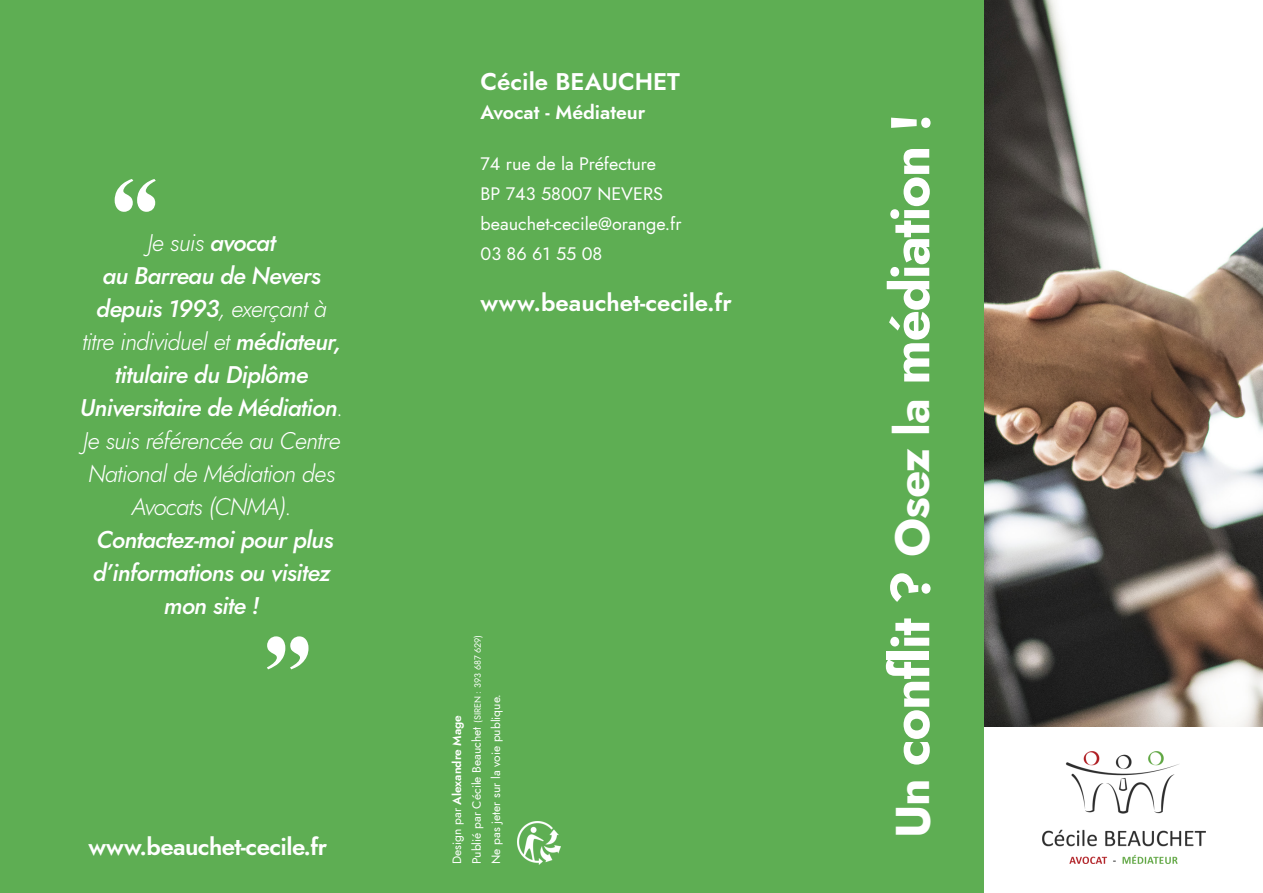
<style>
.page{position:relative;width:1263px;height:893px;background:#fff}
.page>*{position:absolute;margin:0;border:0;box-sizing:border-box;transform-origin:0 0}
.t1{font:120px "Engravers";color:#fff}
.t2{font:700 54.45px "Jost";letter-spacing:-.025em;color:#fff}
.t3{font:italic 300 24px/33px "Jost";letter-spacing:-.025em;color:#fff;text-align:center}
.t4{font:italic 500 24px/33px "Jost";letter-spacing:-.025em;color:#fff;text-align:center}
.t5{font:24px "Jost Semi";color:#fff}
.t6{font:24px "Jost Semi";letter-spacing:-.025em;color:#fff}
.t7{font:19.5px "Jost Semi";color:#fff}
.t8{font:18px "Jost";color:#fff}
.t9{font:12px "Jost";color:#fff}
.t10{font:12px "Jost Semi";color:#fff}
.s1{font-weight:500}
.s2{font-size:9px}
.s3{font-family:"Jost"}
.s4{font-size:47.7px}
</style>
<div class="page">
<img style="left:983px;top:0;width:280px;height:728px">
<div style="left:0;top:0;width:983px;height:893px;background:#5eae53"></div>
<img style="left:517px;top:822px;width:44px;height:42px">
<img style="left:1042px;top:752px;width:164px;height:112px">
<p class="t1" style="left:99px;top:150px;width:73px">“</p>
<p class="t3" style="left:147px;top:226px;width:130px">Je suis <span class="s1">avocat</span></p>
<p class="t3" style="left:80px;top:259px;width:265px"><span class="s1">au Barreau de Nevers depuis 1993</span>, exerçant à titre individuel et <span class="s1">médiateur, titulaire du Diplôme<br>Universitaire de Médiation</span>.<br>Je suis référencée au Centre<br>National de Médiation des<br>Avocats (CNMA).</p>
<p class="t4" style="left:93px;top:523px;width:242px">Contactez-moi pour plus d’informations ou visitez mon site !</p>
<p class="t1" style="left:253px;top:607px;width:73px">”</p>
<p class="t6" style="left:88px;top:830px;width:240px">www.beauchet-cecile.fr</p>
<p class="t5" style="left:480px;top:65px;width:201px">Cécile BEAUCHET</p>
<p class="t7" style="left:480px;top:98px;width:166px">Avocat - Médiateur</p>
<p class="t8" style="left:480px;top:151px;width:177px">74 rue de la Préfecture</p>
<p class="t8" style="left:480px;top:181px;width:184px">BP 743 58007 NEVERS</p>
<p class="t8" style="left:480px;top:211px;width:202px">beauchet-cecile@orange.fr</p>
<p class="t8" style="left:480px;top:241px;width:123px">03 86 61 55 08</p>
<p class="t5" style="left:480px;top:285px;width:253px">www.beauchet-cecile.fr</p>
<p class="t9" style="left:468px;top:864px;width:231px;rotate:-90deg">Publié par Cécile Beauchet <span class="s2">(SIREN : 393 687 629)</span></p>
<p class="t9" style="left:488px;top:864px;width:171px;rotate:-90deg">Ne pas jeter sur la voie publique.</p>
<p class="t10" style="left:449px;top:864px;width:150px;rotate:-90deg"><span class="s3">Design par</span> Alexandre Mage</p>
<p class="t2" style="left:872px;top:838px;width:726px;rotate:-90deg"><span class="s4">Un</span> conflit ? <span class="s4">Osez la</span> médiation !</p>
</div>
